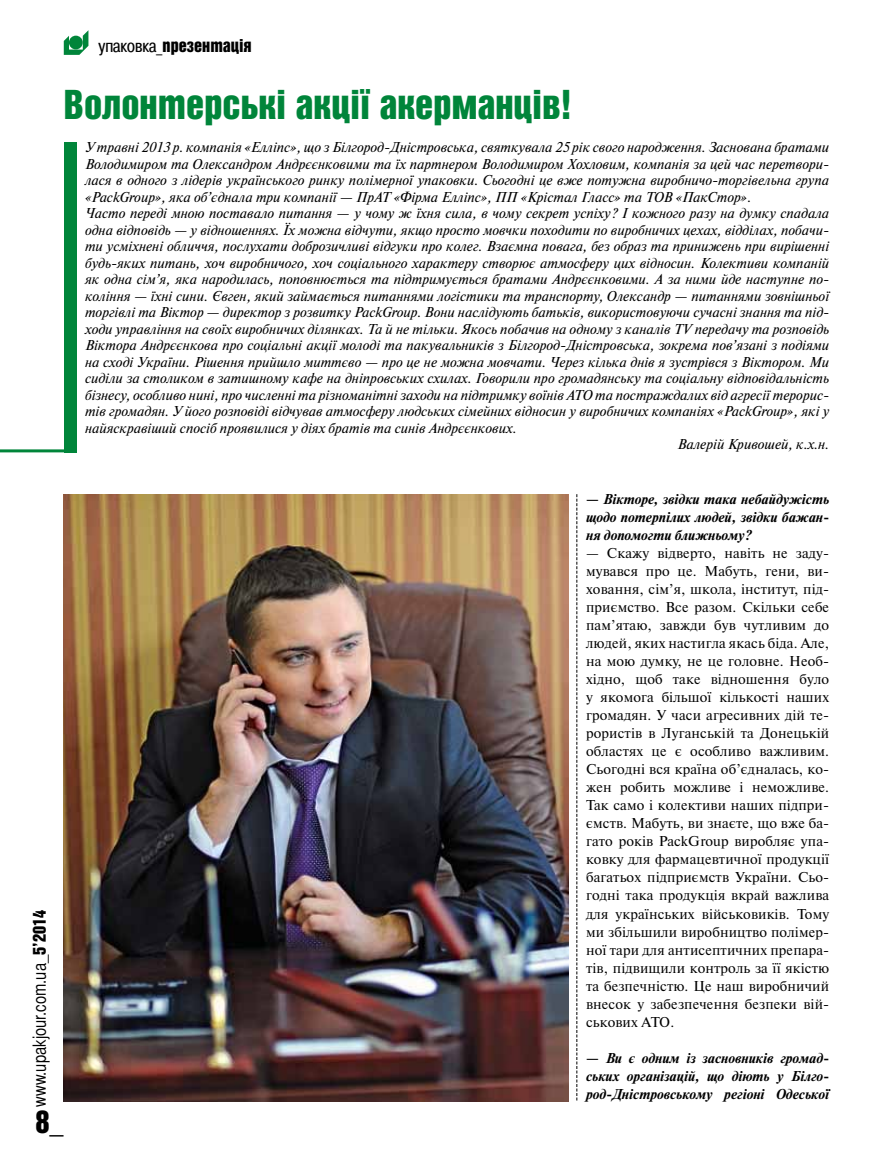
<style>
.page{position:relative;width:893px;height:1170px;background:#fff}
.page>*{position:absolute;margin:0;border:0;box-sizing:border-box;transform-origin:0 0}
.t1{font:40.5px "Bastion Kontrast Alt C";color:#00853a}
.t2{font:31.5px "Bastion Kontrast Alt C";color:#000}
.t3{font:18px "Bastion C";color:#000}
.t4{font:18px "Bastion Kontrast Alt C";color:#000}
.t5{font:italic 14.25px "Newton C";color:#000}
.t6{font:14.25px/18px "Newton C";letter-spacing:.01em;color:#000;text-align:justify}
.t7{font:italic 700 14.25px/18px "Newton C";color:#000;text-align:justify}
.s1{font-family:"Pragmatica Cond C"}
.s2{font-family:"Bastion Kontrast Alt C"}
</style>
<div class="page">
<svg style="left:64px;top:30px;width:24px;height:25px"></svg>
<div style="left:64px;top:142px;width:13px;height:310px;background:#00853a"></div>
<hr style="left:0;top:449px;width:77px;height:3px;background:#00853a">
<svg style="left:577px;top:494px;width:1px;height:607px"></svg>
<img style="left:64px;top:494px;width:504px;height:607px">
<p class="t4" style="left:99px;top:36px;width:155px"><span class="s1">упаковка_</span>презентація</p>
<h1 class="t1" style="left:64px;top:84px;width:510px">Волонтерські акції акерманців!</h1>
<p class="t5" style="left:85px;top:139px;width:746px">У травні 2013 р. компанія «Елліпс», що з Білгород-Дністровська, святкувала 25 рік свого народження. Заснована братами</p>
<p class="t5" style="left:85px;top:156px;width:746px">Володимиром та Олександром Андрєєнковими та їх партнером Володимиром Хохловим, компанія за цей час перетвори-</p>
<p class="t5" style="left:85px;top:172px;width:746px">лася в одного з лідерів українського ринку полімерної упаковки. Сьогодні це вже потужна виробничо-торгівельна група</p>
<p class="t5" style="left:85px;top:189px;width:668px">«PackGroup», яка об’єднала три компанії — ПрАТ «Фірма Елліпс», ПП «Крістал Гласс» та ТОВ «ПакСтор».</p>
<p class="t5" style="left:85px;top:205px;width:745px">Часто переді мною поставало питання — у чому ж їхня сила, в чому секрет успіху? І кожного разу на думку спадала</p>
<p class="t5" style="left:85px;top:222px;width:746px">одна відповідь — у відношеннях. Їх можна відчути, якщо просто мовчки походити по виробничих цехах, відділах, побачи-</p>
<p class="t5" style="left:85px;top:238px;width:746px">ти усміхнені обличчя, послухати доброзичливі відгуки про колег. Взаємна повага, без образ та принижень при вирішенні</p>
<p class="t5" style="left:85px;top:255px;width:746px">будь-яких питань, хоч виробничого, хоч соціального характеру створює атмосферу цих відносин. Колективи компаній</p>
<p class="t5" style="left:85px;top:271px;width:746px">як одна сім’я, яка народилась, поповнюється та підтримується братами Андрєєнковими. А за ними йде наступне по-</p>
<p class="t5" style="left:85px;top:288px;width:746px">коління — їхні сини. Євген, який займається питаннями логістики та транспорту, Олександр — питаннями зовнішньої</p>
<p class="t5" style="left:85px;top:304px;width:746px">торгівлі та Віктор — директор з розвитку PackGroup. Вони наслідують батьків, використовуючи сучасні знання та під-</p>
<p class="t5" style="left:85px;top:321px;width:746px">ходи управління на своїх виробничих ділянках. Та й не тільки. Якось побачив на одному з каналів TV передачу та розповідь</p>
<p class="t5" style="left:85px;top:337px;width:746px">Віктора Андрєєнкова про соціальні акції молоді та пакувальників з Білгород-Дністровська, зокрема пов’язані з подіями</p>
<p class="t5" style="left:85px;top:354px;width:746px">на сході України. Рішення прийшло миттєво — про це не можна мовчати. Через кілька днів я зустрівся з Віктором. Ми</p>
<p class="t5" style="left:85px;top:370px;width:746px">сиділи за столиком в затишному кафе на дніпровських схилах. Говорили про громадянську та соціальну відповідальність</p>
<p class="t5" style="left:85px;top:387px;width:746px">бізнесу, особливо нині, про численні та різноманітні заходи на підтримку воїнів АТО та постраждалих від агресії терорис-</p>
<p class="t5" style="left:85px;top:403px;width:746px">тів громадян. У його розповіді відчував атмосферу людських сімейних відносин у виробничих компаніях «PackGroup», які у</p>
<p class="t5" style="left:85px;top:420px;width:433px">найяскравіший спосіб проявилися у діях братів та синів Андрєєнкових.</p>
<p class="t5" style="left:677px;top:436px;width:153px">Валерій Кривошей, к.х.н.</p>
<p class="t3" style="left:29px;top:1106px;width:198px;rotate:-90deg">www.upakjour.com.ua_<span class="s2">5’2014</span></p>
<p class="t7" style="left:586px;top:490px;width:245px">— Вікторе, звідки така небайдужість щодо потерпілих людей, звідки бажан&shy;ня допомогти ближньому?</p>
<p class="t6" style="left:586px;top:544px;width:245px">— Скажу відверто, навіть не заду&shy;мувався про це. Мабуть, гени, ви&shy;ховання, сім’я, школа, інститут, під&shy;приємство. Все разом. Скільки себе пам’ятаю, завжди був чутливим до людей, яких настигла якась біда. Але, на мою думку, не це головне. Необ&shy;хідно, щоб таке відношення було у якомога більшої кількості наших громадян. У часи агресивних дій те&shy;рористів в Луганській та Донецькій областях це є особливо важливим.<br>Сьогодні вся країна об’єдналась, ко&shy;жен робить можливе і неможливе.<br>Так само і колективи наших підпри&shy;ємств. Мабуть, ви знаєте, що вже ба&shy;гато років PackGroup виробляє упа&shy;ковку для фармацевтичної продукції багатьох підприємств України. Сьо&shy;годні така продукція вкрай важлива для українських військовиків. Тому ми збільшили виробництво полімер&shy;ної тари для антисептичних препара&shy;тів, підвищили контроль за її якістю та безпечністю. Це наш виробничий внесок у забезпечення безпеки вій&shy;ськових АТО.</p>
<p class="t7" style="left:586px;top:1048px;width:245px">— Ви є одним із засновників громад&shy;ських організацій, що діють у Білго&shy;род-Дністровському регіоні Одеської</p>
<h2 class="t2" style="left:35px;top:1105px;width:30px">8_</h2>
</div>
